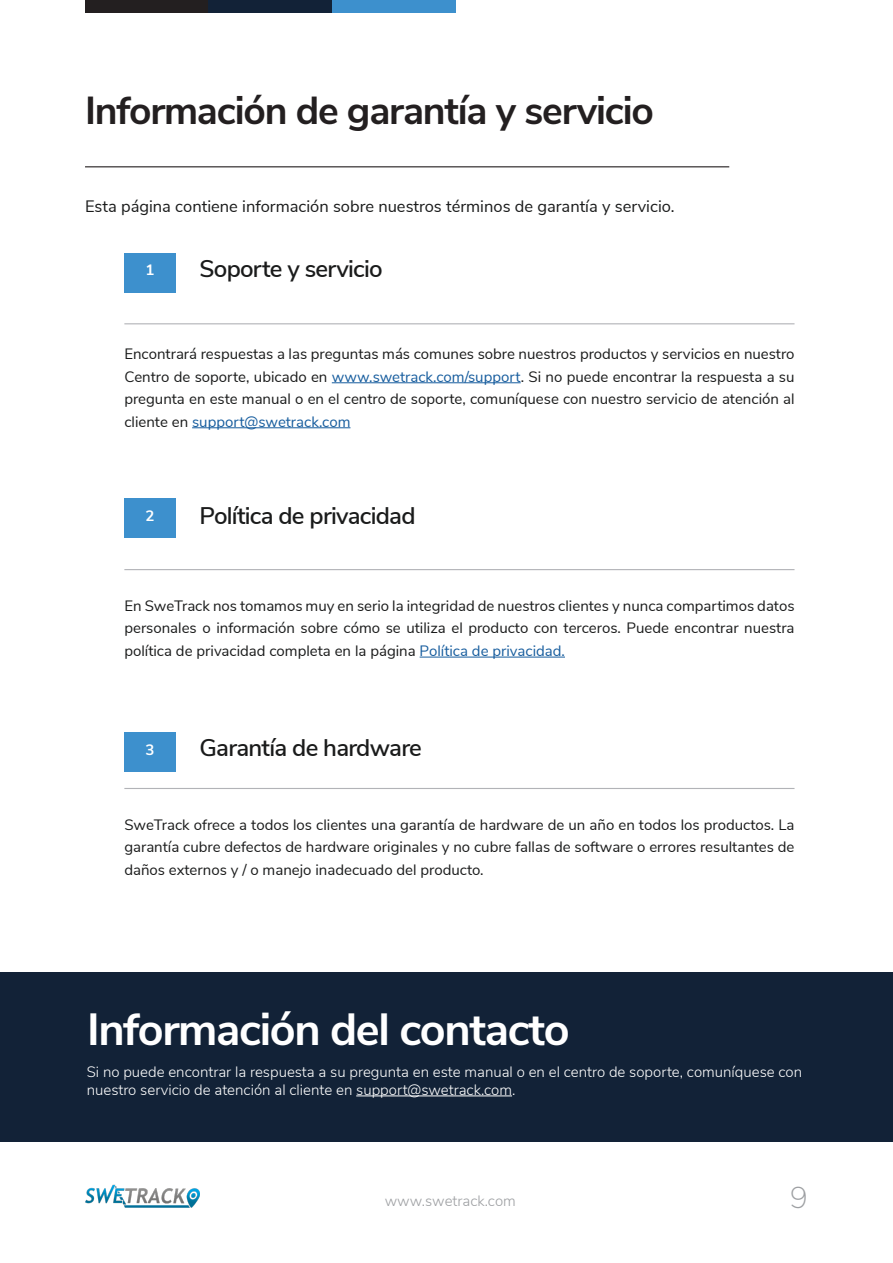
<style>
.page{position:relative;width:893px;height:1263px;background:#fff}
.page>*{position:absolute;margin:0;border:0;box-sizing:border-box;transform-origin:0 0}
.t1{font:700 45px "Nunito Sans";letter-spacing:-.03em;color:#fff}
.t2{font:700 39px "Nunito Sans";letter-spacing:-.03em;color:#231f20}
.t3{font:200 30px "Nunito Sans";color:#9d9fa2}
.t4{font:600 24px "Nunito Sans";letter-spacing:-.03em;color:#1a1b1b}
.t5{font:16.5px "Nunito Sans";color:#1a1b1b}
.t6{font:15px/22.5px "Nunito Sans";color:#1a1b1b;text-align:justify}
.t7{font:300 15px/18px "Nunito Sans";color:#fff}
.t8{font:300 15px "Nunito Sans";color:#9d9fa2}
.t9{font:700 15px "Nunito Sans";color:#fff}
.s1{color:#175d9e}
</style>
<div class="page">
<div style="left:85px;top:0;width:124px;height:13px;background:#231f20"></div>
<div style="left:209px;top:0;width:123px;height:13px;background:#122237"></div>
<div style="left:332px;top:0;width:123px;height:13px;background:#3d90cd"></div>
<img style="left:85px;top:1184px;width:115px;height:24px">
<hr style="left:85px;top:166px;width:644px;height:1px;background:#231f20">
<hr style="left:332px;top:382px;width:189px;height:1px;background:#175d9e">
<hr style="left:192px;top:427px;width:158px;height:1px;background:#175d9e">
<hr style="left:420px;top:657px;width:145px;height:1px;background:#175d9e">
<hr style="left:124px;top:323px;width:670px;height:1px;background:#b2b3b7">
<hr style="left:124px;top:569px;width:670px;height:1px;background:#b2b3b7">
<hr style="left:124px;top:788px;width:670px;height:1px;background:#b2b3b7">
<div style="left:124px;top:253px;width:52px;height:39px;background:#3d90cd"></div>
<div style="left:124px;top:498px;width:52px;height:40px;background:#3d90cd"></div>
<div style="left:124px;top:732px;width:52px;height:40px;background:#3d90cd"></div>
<div style="left:0;top:972px;width:893px;height:169px;background:#122237"></div>
<hr style="left:356px;top:1095px;width:156px;height:1px;background:#fff">
<p class="t2" style="left:85px;top:82px;width:570px">Información de garantía y servicio</p>
<p class="t5" style="left:85px;top:194px;width:591px">Esta página contiene información sobre nuestros términos de garantía y servicio.</p>
<p class="t9" style="left:146px;top:259px;width:10px">1</p>
<p class="t4" style="left:200px;top:251px;width:185px">Soporte y servicio</p>
<p class="t6" style="left:124px;top:342px;width:672px">Encontrará respuestas a las preguntas más comunes sobre nuestros productos y servicios en nuestro Centro de soporte, ubicado en <span class="s1">www.swetrack.com/support</span>. Si no puede encontrar la respuesta a su pregunta en este manual o en el centro de soporte, comuníquese con nuestro servicio de atención al cliente en <span class="s1">support@swetrack.com</span></p>
<p class="t9" style="left:146px;top:505px;width:11px">2</p>
<p class="t4" style="left:200px;top:498px;width:218px">Política de privacidad</p>
<p class="t6" style="left:124px;top:593px;width:672px">En SweTrack nos tomamos muy en serio la integridad de nuestros clientes y nunca compartimos datos personales o información sobre cómo se utiliza el producto con terceros. Puede encontrar nuestra política de privacidad completa en la página <span class="s1">Política de privacidad.</span></p>
<p class="t9" style="left:146px;top:739px;width:10px">3</p>
<p class="t4" style="left:200px;top:731px;width:224px">Garantía de hardware</p>
<p class="t6" style="left:124px;top:812px;width:672px">SweTrack ofrece a todos los clientes una garantía de hardware de un año en todos los productos. La garantía cubre defectos de hardware originales y no cubre fallas de software o errores resultantes de daños externos y / o manejo inadecuado del producto.</p>
<p class="t1" style="left:87px;top:996px;width:484px">Información del contacto</p>
<p class="t7" style="left:87px;top:1062px;width:717px">Si no puede encontrar la respuesta a su pregunta en este manual o en el centro de soporte, comuníquese con nuestro servicio de atención al cliente en support@swetrack.com.</p>
<p class="t8" style="left:385px;top:1190px;width:133px">www.swetrack.com</p>
<h3 class="t3" style="left:790px;top:1176px;width:19px">9</h3>
</div>
